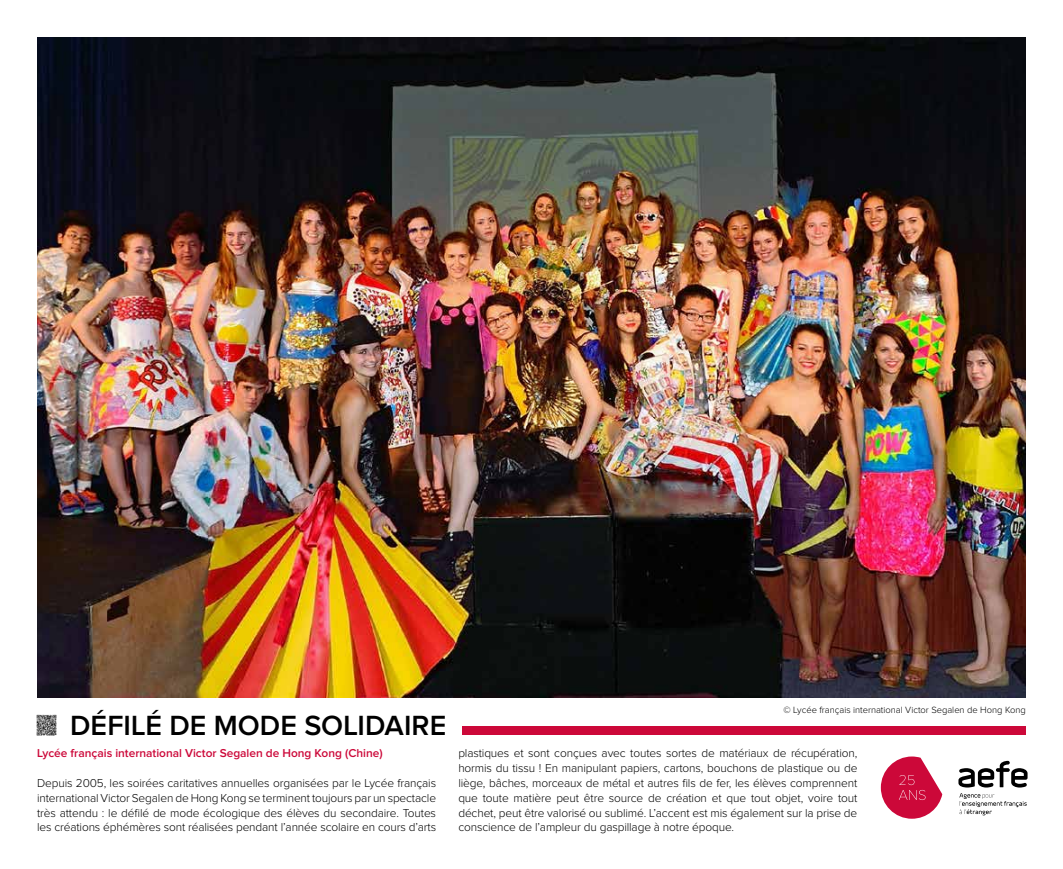
<style>
.page{position:relative;width:1063px;height:869px;background:#fff}
.page>*{position:absolute;margin:0;border:0;box-sizing:border-box;transform-origin:0 0}
.t1{font:600 28.75px "Proxima Nova";color:#000}
.t2{font:300 11.88px/14.9px "Proxima Nova";letter-spacing:-.01em;color:#000;text-align:justify}
.t3{font:600 11.88px "Proxima Nova";color:#cc0839}
.t4{font:300 9.38px "Proxima Nova";color:#000}
</style>
<div class="page">
<img style="left:37px;top:37px;width:989px;height:660px">
<div style="left:463px;top:725px;width:563px;height:9px;background:#cc0839"></div>
<svg style="left:881px;top:756px;width:61px;height:62px"></svg>
<svg style="left:958px;top:760px;width:70px;height:55px"></svg>
<img style="left:36px;top:714px;width:21px;height:21px">
<h1 class="t1" style="left:70px;top:708px;width:378px">DÉFILÉ DE MODE SOLIDAIRE</h1>
<p class="t4" style="left:784px;top:704px;width:244px">© Lycée français international Victor Segalen de Hong Kong</p>
<p class="t2" style="left:458px;top:745px;width:401px">plastiques et sont conçues avec toutes sortes de matériaux de récupération, hormis du tissu ! En manipulant papiers, cartons, bouchons de plastique ou de liège, bâches, morceaux de métal et autres fils de fer, les élèves comprennent que toute matière peut être source de création et que tout objet, voire tout déchet, peut être valorisé ou sublimé. L’accent est mis également sur la prise de conscience de l’ampleur du gaspillage à notre époque.</p>
<p class="t3" style="left:37px;top:746px;width:347px">Lycée français international Victor Segalen de Hong Kong (Chine)</p>
<p class="t2" style="left:37px;top:775px;width:401px">Depuis 2005, les soirées caritatives annuelles organisées par le Lycée français international Victor Segalen de Hong Kong se terminent toujours par un spectacle très attendu : le défilé de mode écologique des élèves du secondaire. Toutes les créations éphémères sont réalisées pendant l’année scolaire en cours d’arts</p>
</div>
